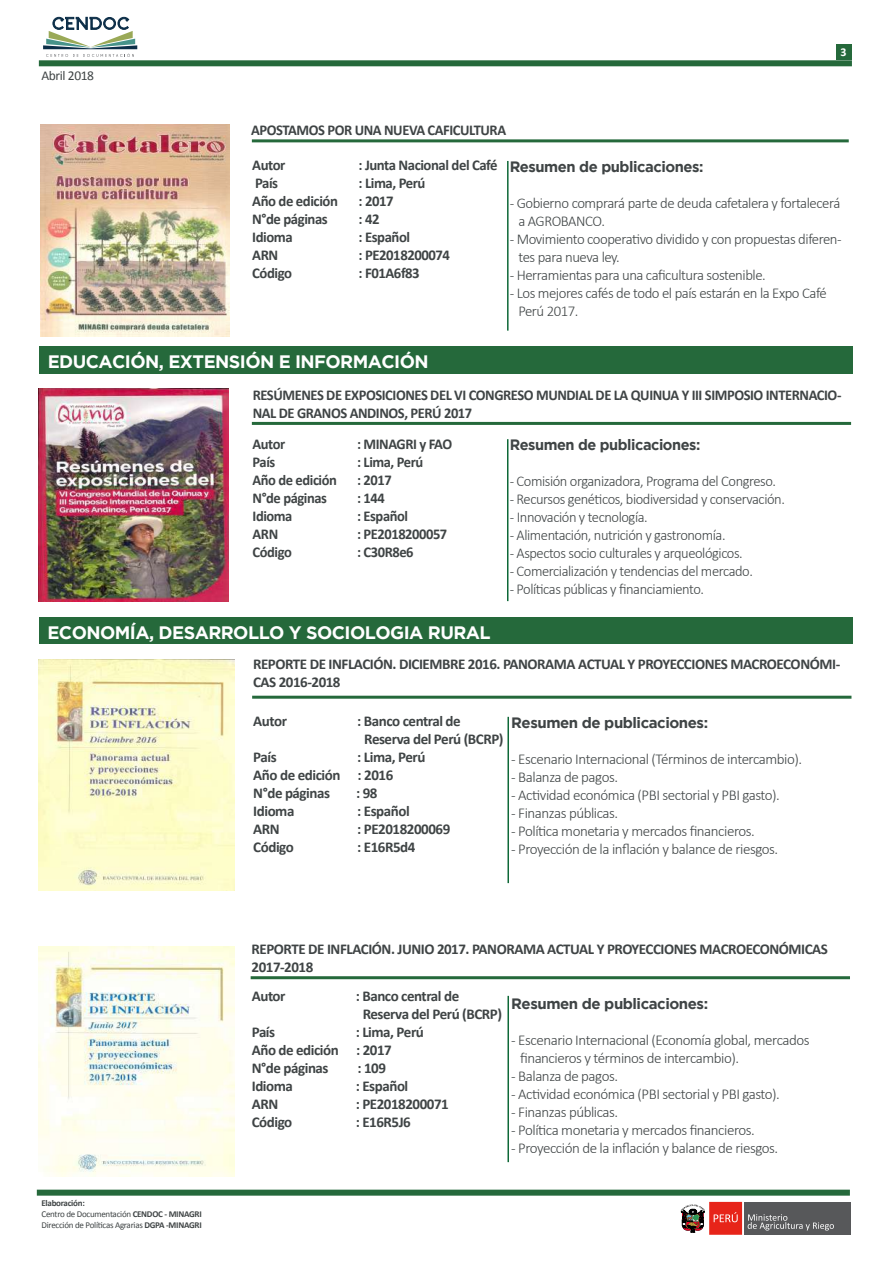
<style>
.page{position:relative;width:893px;height:1263px;background:#fff}
.page>*{position:absolute;margin:0;border:0;box-sizing:border-box;transform-origin:0 0}
.t1{font:700 18px "Gotham";letter-spacing:-.03em;color:#fff}
.t2{font:300 15px/18px "Calibri";letter-spacing:-.03em;color:#3f4445}
.t3{font:700 15px/18px "Calibri";letter-spacing:-.03em;color:#3f4445}
.t4{font:700 15px "Gotham";letter-spacing:-.03em;color:#3f4445}
.t5{font:13.5px "Calibri";letter-spacing:-.03em;color:#3f4445}
.t6{font:700 12px "Calibri";color:#fff}
.t7{font:9px/10.8px "Calibri";letter-spacing:-.03em;color:#3f4445}
.s1{font-weight:700}
</style>
<div class="page">
<div style="left:39px;top:60px;width:813px;height:6px;background:#25693b"></div>
<div style="left:40px;top:347px;width:813px;height:27px;background:#25693b"></div>
<hr style="left:252px;top:139px;width:597px;height:3px;background:#25693b">
<div style="left:836px;top:45px;width:15px;height:15px;background:#25693b"></div>
<div style="left:37px;top:1190px;width:813px;height:6px;background:#25693b"></div>
<div style="left:675px;top:1200px;width:177px;height:36px;background:linear-gradient(to bottom,#fff,#fff)"></div>
<div style="left:709px;top:1202px;width:33px;height:33px;background:#e72419"></div>
<svg style="left:714px;top:1212px;width:24px;height:10px"></svg>
<div style="left:676px;top:1202px;width:33px;height:33px;background:#fff"></div>
<div style="left:744px;top:1202px;width:106px;height:33px;background:#57585a"></div>
<svg style="left:748px;top:1214px;width:86px;height:16px"></svg>
<svg style="left:681px;top:1204px;width:24px;height:29px"></svg>
<svg style="left:43px;top:17px;width:94px;height:40px"></svg>
<hr style="left:507px;top:439px;width:1px;height:162px;background:#0e6837">
<hr style="left:507px;top:161px;width:2px;height:170px;background:#0e6837">
<hr style="left:252px;top:696px;width:599px;height:3px;background:#25693b">
<div style="left:40px;top:617px;width:813px;height:27px;background:#25693b"></div>
<hr style="left:507px;top:717px;width:2px;height:166px;background:#0e6837">
<hr style="left:252px;top:422px;width:599px;height:3px;background:#25693b">
<hr style="left:507px;top:996px;width:2px;height:166px;background:#0e6837">
<hr style="left:251px;top:976px;width:599px;height:3px;background:#25693b">
<img style="left:41px;top:125px;width:189px;height:211px">
<img style="left:39px;top:388px;width:190px;height:213px">
<img style="left:38px;top:660px;width:196px;height:231px">
<img style="left:39px;top:947px;width:196px;height:229px">
<p class="t5" style="left:42px;top:67px;width:54px">Abril 2018</p>
<p class="t6" style="left:840px;top:45px;width:8px">3</p>
<p class="t3" style="left:251px;top:121px;width:256px">APOSTAMOS POR UNA NUEVA CAFICULTURA</p>
<p class="t3" style="left:252px;top:156px;width:35px">Autor</p>
<p class="t3" style="left:358px;top:156px;width:141px">: Junta Nacional del Café</p>
<p class="t3" style="left:255px;top:174px;width:25px">País</p>
<p class="t3" style="left:358px;top:174px;width:69px">: Lima, Perú</p>
<p class="t3" style="left:252px;top:192px;width:87px">Año de edición</p>
<p class="t3" style="left:359px;top:192px;width:37px">: 2017</p>
<p class="t3" style="left:252px;top:210px;width:77px">N°de páginas</p>
<p class="t3" style="left:359px;top:210px;width:23px">: 42</p>
<p class="t3" style="left:252px;top:228px;width:42px">Idioma</p>
<p class="t3" style="left:358px;top:228px;width:53px">: Español</p>
<p class="t3" style="left:252px;top:246px;width:28px">ARN</p>
<p class="t3" style="left:358px;top:246px;width:93px">: PE2018200074</p>
<p class="t3" style="left:252px;top:264px;width:41px">Código</p>
<p class="t3" style="left:358px;top:264px;width:63px">: F01A6f83</p>
<p class="t4" style="left:510px;top:158px;width:195px">Resumen de publicaciones:</p>
<p class="t2" style="left:518px;top:194px;width:323px;text-indent:-9px">- Gobierno comprará parte de deuda cafetalera y fortalecerá a AGROBANCO.</p>
<p class="t2" style="left:518px;top:230px;width:325px;text-indent:-9px">- Movimiento cooperativo dividido y con propuestas diferen&shy;tes para nueva ley.</p>
<p class="t2" style="left:510px;top:266px;width:258px">- Herramientas para una caficultura sostenible.</p>
<p class="t2" style="left:518px;top:284px;width:310px;text-indent:-9px">- Los mejores cafés de todo el país estarán en la Expo Café<br>Perú 2017.</p>
<p class="t1" style="left:48px;top:351px;width:383px">EDUCACIÓN, EXTENSIÓN E INFORMACIÓN</p>
<p class="t1" style="left:45px;top:349px;width:212px">CIENCIAS FORESTALES</p>
<p class="t3" style="left:253px;top:386px;width:590px">RESÚMENES DE EXPOSICIONES DEL VI CONGRESO MUNDIAL DE LA QUINUA Y III SIMPOSIO INTERNACIO-<br>NAL DE GRANOS ANDINOS, PERÚ 2017</p>
<p class="t3" style="left:253px;top:435px;width:34px">Autor</p>
<p class="t3" style="left:357px;top:435px;width:96px">: MINAGRI y FAO</p>
<p class="t3" style="left:253px;top:453px;width:24px">País</p>
<p class="t3" style="left:357px;top:453px;width:67px">: Lima, Perú</p>
<p class="t3" style="left:253px;top:471px;width:86px">Año de edición</p>
<p class="t3" style="left:357px;top:471px;width:36px">: 2017</p>
<p class="t3" style="left:253px;top:489px;width:76px">N°de páginas</p>
<p class="t3" style="left:357px;top:489px;width:29px">: 144</p>
<p class="t3" style="left:253px;top:507px;width:41px">Idioma</p>
<p class="t3" style="left:357px;top:507px;width:52px">: Español</p>
<p class="t3" style="left:253px;top:525px;width:27px">ARN</p>
<p class="t3" style="left:357px;top:525px;width:92px">: PE2018200057</p>
<p class="t3" style="left:253px;top:543px;width:41px">Código</p>
<p class="t3" style="left:357px;top:543px;width:58px">: C30R8e6</p>
<p class="t1" style="left:47px;top:622px;width:445px">ECONOMÍA, DESARROLLO Y SOCIOLOGIA RURAL</p>
<p class="t4" style="left:510px;top:436px;width:192px">Resumen de publicaciones:</p>
<p class="t2" style="left:510px;top:472px;width:268px">- Comisión organizadora, Programa del Congreso.</p>
<p class="t2" style="left:510px;top:490px;width:277px">- Recursos genéticos, biodiversidad y conservación.</p>
<p class="t2" style="left:510px;top:508px;width:139px">- Innovación y tecnología.</p>
<p class="t2" style="left:510px;top:526px;width:217px">- Alimentación, nutrición y gastronomía.</p>
<p class="t2" style="left:510px;top:544px;width:235px">- Aspectos socio culturales y arqueológicos.</p>
<p class="t2" style="left:510px;top:562px;width:245px">- Comercialización y tendencias del mercado.</p>
<p class="t2" style="left:510px;top:580px;width:196px">- Políticas públicas y financiamiento.</p>
<p class="t3" style="left:253px;top:655px;width:589px">REPORTE DE INFLACIÓN. DICIEMBRE 2016. PANORAMA ACTUAL Y PROYECCIONES MACROECONÓMI-<br>CAS 2016-2018</p>
<p class="t3" style="left:253px;top:712px;width:35px">Autor</p>
<p class="t3" style="left:364px;top:712px;width:141px;text-indent:-7px">: Banco central de<br>Reserva del Perú (BCRP)</p>
<p class="t3" style="left:253px;top:748px;width:25px">País</p>
<p class="t3" style="left:253px;top:748px;width:174px;text-indent:104px">: Lima, Perú<br>Año de edición : 2016<br>N°de páginas</p>
<p class="t3" style="left:356px;top:784px;width:23px">: 98</p>
<p class="t3" style="left:253px;top:802px;width:43px">Idioma</p>
<p class="t3" style="left:357px;top:802px;width:54px">: Español</p>
<p class="t3" style="left:253px;top:820px;width:28px">ARN</p>
<p class="t3" style="left:357px;top:820px;width:95px">: PE2018200069</p>
<p class="t3" style="left:253px;top:838px;width:42px">Código</p>
<p class="t3" style="left:357px;top:838px;width:60px">: E16R5d4</p>
<p class="t4" style="left:511px;top:714px;width:198px">Resumen de publicaciones:</p>
<p class="t2" style="left:511px;top:750px;width:293px">- Escenario Internacional (Términos de intercambio).</p>
<p class="t2" style="left:511px;top:768px;width:108px">- Balanza de pagos.</p>
<p class="t2" style="left:511px;top:786px;width:270px">- Actividad económica (PBI sectorial y PBI gasto).</p>
<p class="t2" style="left:511px;top:804px;width:108px">- Finanzas públicas.</p>
<p class="t2" style="left:511px;top:822px;width:245px">- Política monetaria y mercados financieros.</p>
<p class="t2" style="left:511px;top:840px;width:269px">- Proyección de la inflación y balance de riesgos.</p>
<p class="t3" style="left:252px;top:940px;width:578px">REPORTE DE INFLACIÓN. JUNIO 2017. PANORAMA ACTUAL Y PROYECCIONES MACROECONÓMICAS<br>2017-2018</p>
<p class="t7" style="left:42px;top:1198px;width:162px"><span class="s1">Elaboración:<br></span>Centro de Documentación <span class="s1">CENDOC - MINAGRI<br></span>Dirección de Políticas Agrarias <span class="s1">DGPA -MINAGRI</span></p>
<p class="t3" style="left:252px;top:987px;width:35px">Autor</p>
<p class="t3" style="left:363px;top:987px;width:141px;text-indent:-7px">: Banco central de<br>Reserva del Perú (BCRP)</p>
<p class="t3" style="left:252px;top:1023px;width:25px">País</p>
<p class="t3" style="left:252px;top:1023px;width:174px;text-indent:104px">: Lima, Perú<br>Año de edición : 2017<br>N°de páginas</p>
<p class="t3" style="left:357px;top:1059px;width:30px">: 109</p>
<p class="t3" style="left:252px;top:1077px;width:43px">Idioma</p>
<p class="t3" style="left:356px;top:1077px;width:54px">: Español</p>
<p class="t3" style="left:252px;top:1095px;width:28px">ARN</p>
<p class="t3" style="left:356px;top:1095px;width:95px">: PE2018200071</p>
<p class="t3" style="left:252px;top:1113px;width:42px">Código</p>
<p class="t3" style="left:356px;top:1113px;width:57px">: E16R5J6</p>
<p class="t4" style="left:511px;top:995px;width:198px">Resumen de publicaciones:</p>
<p class="t2" style="left:520px;top:1031px;width:291px;text-indent:-9px">- Escenario Internacional (Economía global, mercados financieros y términos de intercambio).</p>
<p class="t2" style="left:511px;top:1067px;width:108px">- Balanza de pagos.</p>
<p class="t2" style="left:511px;top:1085px;width:270px">- Actividad económica (PBI sectorial y PBI gasto).</p>
<p class="t2" style="left:511px;top:1103px;width:108px">- Finanzas públicas.</p>
<p class="t2" style="left:511px;top:1121px;width:245px">- Política monetaria y mercados financieros.</p>
<p class="t2" style="left:511px;top:1139px;width:269px">- Proyección de la inflación y balance de riesgos.</p>
</div>
